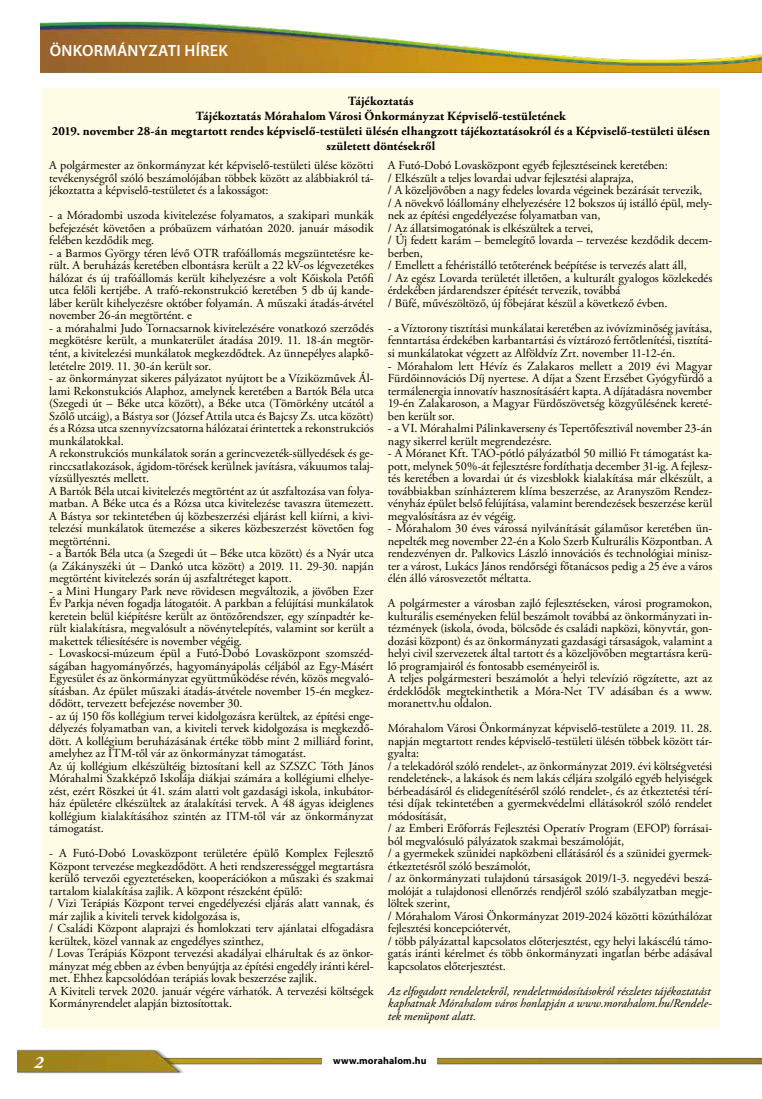
<style>
.page{position:relative;width:762px;height:1099px;background:#fff}
.page>*{position:absolute;margin:0;border:0;box-sizing:border-box;transform-origin:0 0}
.t1{font:italic 700 17.5px "Adobe Garamond Pro";color:#fff}
.t2{font:600 16.25px "Myriad Pro";letter-spacing:.02em;color:#fff}
.t3{font:700 12.5px/15px "Adobe Garamond Pro";letter-spacing:.01em;color:#000;text-align:center}
.t4{font:12.25px/12.5px "Adobe Garamond Pro";color:#000;text-align:justify}
.t5{font:italic 12.25px/12.5px "Adobe Garamond Pro";color:#000;text-align:justify}
.t6{font:700 10px "Myriad Pro";letter-spacing:.01em;color:#000}
</style>
<div class="page">
<img style="left:41px;top:21px;width:721px;height:51px">
<img style="left:18px;top:1049px;width:744px;height:24px">
<div style="left:322px;top:1053px;width:115px;height:14px;background:#fff"></div>
<div style="left:42px;top:89px;width:677px;height:939px;background:#fffce5"></div>
<h2 class="t2" style="left:50px;top:40px;width:180px">ÖNKORMÁNYZATI HÍREK</h2>
<p class="t3" style="left:52px;top:94px;width:660px">Tájékoztatás<br>Tájékoztatás Mórahalom Városi Önkormányzat Képviselő-testületének<br>2019. november 28-án megtartott rendes képviselő-testületi ülésén elhangzott tájékoztatásokról és a Képviselő-testületi ülésen született döntésekről</p>
<p class="t4" style="left:49px;top:160px;width:326px">A polgármester az önkormányzat két képviselő-testületi ülése közötti tevékenységről szóló beszámolójában többek között az alábbiakról tá&shy;jékoztatta a képviselő-testületet és a lakosságot:</p>
<p class="t4" style="left:49px;top:210px;width:326px">- a Móradombi uszoda kivitelezése folyamatos, a szakipari munkák befejezését követően a próbaüzem várhatóan 2020. január második felében kezdődik meg.</p>
<p class="t4" style="left:49px;top:247px;width:326px">- a Barmos György téren lévő OTR trafóállomás megszüntetésre ke&shy;rült. A beruházás keretében elbontásra került a 22 kV-os légvezetékes hálózat és új trafóállomás került kihelyezésre a volt Kőiskola Petőfi utca felőli kertjébe. A trafó-rekonstrukció keretében 5 db új kande&shy;láber került kihelyezésre október folyamán. A műszaki átadás-átvétel november 26-án megtörtént. e</p>
<p class="t4" style="left:49px;top:322px;width:326px">- a mórahalmi Judo Tornacsarnok kivitelezésére vonatkozó szerződés megkötésre került, a munkaterület átadása 2019. 11. 18-án megtör&shy;tént, a kivitelezési munkálatok megkezdődtek. Az ünnepélyes alapkő&shy;letételre 2019. 11. 30-án került sor.</p>
<p class="t4" style="left:49px;top:372px;width:326px;text-align:left">- az önkormányzat sikeres pályázatot nyújtott be a Víziközművek Ál&shy;lami Rekonstukciós Alaphoz, amelynek keretében a Bartók Béla utca (Szegedi út – Béke utca között), a Béke utca (Tömörkény utcától a Szőlő utcáig), a Bástya sor (József Attila utca és Bajcsy Zs. utca között) és a Rózsa utca szennyvízcsatorna hálózatai érintettek a rekonstrukciós munkálatokkal.<br>A rekonstrukciós munkálatok során a gerincvezeték-süllyedések és ge&shy;rinccsatlakozások, ágidom-törések kerülnek javításra, vákuumos talaj&shy;vízsüllyesztés mellett.<br>A Bartók Béla utcai kivitelezés megtörtént az út aszfaltozása van folya&shy;matban. A Béke utca és a Rózsa utca kivitelezése tavaszra ütemezett.<br>A Bástya sor tekintetében új közbeszerzési eljárást kell kiírni, a kivi&shy;telezési munkálatok ütemezése a sikeres közbeszerzést követően fog megtörténni.</p>
<p class="t4" style="left:49px;top:547px;width:326px">- a Bartók Béla utca (a Szegedi út – Béke utca között) és a Nyár utca (a Zákányszéki út – Dankó utca között) a 2019. 11. 29-30. napján megtörtént kivitelezés során új aszfaltréteget kapott.</p>
<p class="t4" style="left:49px;top:585px;width:326px">- a Mini Hungary Park neve rövidesen megváltozik, a jövőben Ezer Év Parkja néven fogadja látogatóit. A parkban a felújítási munkálatok keretein belül kiépítésre került az öntözőrendszer, egy színpadtér ke&shy;rült kialakításra, megvalósult a növénytelepítés, valamint sor került a makettek téliesítésére is november végéig.</p>
<p class="t4" style="left:49px;top:647px;width:326px">- Lovaskocsi-múzeum épül a Futó-Dobó Lovasközpont szomszéd&shy;ságában hagyományőrzés, hagyományápolás céljából az Egy-Másért Egyesület és az önkormányzat együttműködése révén, közös megvaló&shy;sításban. Az épület műszaki átadás-átvétele november 15-én megkez&shy;dődött, tervezett befejezése november 30.</p>
<p class="t4" style="left:49px;top:710px;width:326px;text-align:left">- az új 150 fős kollégium tervei kidolgozásra kerültek, az építési enge&shy;délyezés folyamatban van, a kiviteli tervek kidolgozása is megkezdő&shy;dött. A kollégium beruházásának értéke több mint 2 milliárd forint, amelyhez az ITM-től vár az önkormányzat támogatást.<br>Az új kollégium elkészültéig biztosítani kell az SZSZC Tóth János Mórahalmi Szakképző Iskolája diákjai számára a kollégiumi elhelye&shy;zést, ezért Röszkei út 41. szám alatti volt gazdasági iskola, inkubátor&shy;ház épületére elkészültek az átalakítási tervek. A 48 ágyas ideiglenes kollégium kialakításához szintén az ITM-től vár az önkormányzat támogatást.</p>
<p class="t4" style="left:49px;top:847px;width:326px;text-align:left">- A Futó-Dobó Lovasközpont területére épülő Komplex Fejlesztő Központ tervezése megkezdődött. A heti rendszerességgel megtartásra kerülő tervezői egyeztetéseken, kooperációkon a műszaki és szakmai tartalom kialakítása zajlik. A központ részeként épülő:<br>/ Vizi Terápiás Központ tervei engedélyezési eljárás alatt vannak, és már zajlik a kiviteli tervek kidolgozása is,<br>/ Családi Központ alaprajzi és homlokzati terv ajánlatai elfogadásra kerültek, közel vannak az engedélyes szinthez,<br>/ Lovas Terápiás Központ tervezési akadályai elhárultak és az önkor&shy;mányzat még ebben az évben benyújtja az építési engedély iránti kérel&shy;met. Ehhez kapcsolódóan terápiás lovak beszerzése zajlik.<br>A Kiviteli tervek 2020. január végére várhatók. A tervezési költségek Kormányrendelet alapján biztosítottak.</p>
<p class="t4" style="left:388px;top:160px;width:326px;text-align:left">A Futó-Dobó Lovasközpont egyéb fejlesztéseinek keretében:<br>/ Elkészült a teljes lovardai udvar fejlesztési alaprajza,<br>/ A közeljövőben a nagy fedeles lovarda végeinek bezárását tervezik,<br>/ A növekvő lóállomány elhelyezésére 12 bokszos új istálló épül, mely&shy;nek az építési engedélyezése folyamatban van,<br>/ Az állatsimogatónak is elkészültek a tervei,<br>/ Új fedett karám – bemelegítő lovarda – tervezése kezdődik decem&shy;berben,<br>/ Emellett a fehéristálló tetőterének beépítése is tervezés alatt áll,<br>/ Az egész Lovarda területét illetően, a kulturált gyalogos közlekedés érdekében járdarendszer építését tervezik, továbbá<br>/ Büfé, művészöltöző, új főbejárat készül a következő évben.</p>
<p class="t4" style="left:388px;top:322px;width:326px">- a Víztorony tisztítási munkálatai keretében az ivóvízminőség javítása, fenntartása érdekében karbantartási és víztározó fertőtlenítési, tisztítá&shy;si munkálatokat végzett az Alföldvíz Zrt. november 11-12-én.</p>
<p class="t4" style="left:388px;top:360px;width:326px">- Mórahalom lett Hévíz és Zalakaros mellett a 2019 évi Magyar Fürdőinnovációs Díj nyertese. A díjat a Szent Erzsébet Gyógyfürdő a termálenergia innovatív hasznosításáért kapta. A díjátadásra november 19-én Zalakaroson, a Magyar Fürdőszövetség közgyűlésének kereté&shy;ben került sor.</p>
<p class="t4" style="left:388px;top:422px;width:326px">- a VI. Mórahalmi Pálinkaverseny és Tepertőfesztivál november 23-án nagy sikerrel került megrendezésre.</p>
<p class="t4" style="left:388px;top:447px;width:326px">- A Móranet Kft. TAO-pótló pályázatból 50 millió Ft támogatást ka&shy;pott, melynek 50%-át fejlesztésre fordíthatja december 31-ig. A fejlesz&shy;tés keretében a lovardai út és vizesblokk kialakítása már elkészült, a továbbiakban színházterem klíma beszerzése, az Aranyszöm Rendez&shy;vényház épület belső felújítása, valamint berendezések beszerzése kerül megvalósításra az év végéig.</p>
<p class="t4" style="left:388px;top:522px;width:326px">- Mórahalom 30 éves várossá nyilvánítását gálaműsor keretében ün&shy;nepelték meg november 22-én a Kolo Szerb Kulturális Központban. A rendezvényen dr. Palkovics László innovációs és technológiai minisz&shy;ter a várost, Lukács János rendőrségi főtanácsos pedig a 25 éve a város élén álló városvezetőt méltatta.</p>
<p class="t4" style="left:388px;top:597px;width:326px;text-align:left">A polgármester a városban zajló fejlesztéseken, városi programokon, kulturális eseményeken felül beszámolt továbbá az önkormányzati in&shy;tézmények (iskola, óvoda, bölcsőde és családi napközi, könyvtár, gon&shy;dozási központ) és az önkormányzati gazdasági társaságok, valamint a helyi civil szervezetek által tartott és a közeljövőben megtartásra kerü&shy;lő programjairól és fontosabb eseményeiről is.<br>A teljes polgármesteri beszámolót a helyi televízió rögzítette, azt az érdeklődők megtekinthetik a Móra-Net TV adásában és a www. moranettv.hu oldalon.</p>
<p class="t4" style="left:388px;top:722px;width:326px;text-align:left">Mórahalom Városi Önkormányzat képviselő-testülete a 2019. 11. 28. napján megtartott rendes képviselő-testületi ülésén többek között tár&shy;gyalta:<br>/ a telekadóról szóló rendelet-, az önkormányzat 2019. évi költségvetési rendeletének-, a lakások és nem lakás céljára szolgáló egyéb helyiségek bérbeadásáról és elidegenítéséről szóló rendelet-, és az étkeztetési térí&shy;tési díjak tekintetében a gyermekvédelmi ellátásokról szóló rendelet módosítását,<br>/ az Emberi Erőforrás Fejlesztési Operatív Program (EFOP) forrásai&shy;ból megvalósuló pályázatok szakmai beszámolóját,<br>/ a gyermekek szünidei napközbeni ellátásáról és a szünidei gyermek&shy;étkeztetésről szóló beszámolót,<br>/ az önkormányzati tulajdonú társaságok 2019/1-3. negyedévi beszá&shy;molóját a tulajdonosi ellenőrzés rendjéről szóló szabályzatban megje&shy;löltek szerint,<br>/ Mórahalom Városi Önkormányzat 2019-2024 közötti közúthálózat fejlesztési koncepciótervét,<br>/ több pályázattal kapcsolatos előterjesztést, egy helyi lakáscélú támo&shy;gatás iránti kérelmet és több önkormányzati ingatlan bérbe adásával kapcsolatos előterjesztést.</p>
<p class="t5" style="left:388px;top:985px;width:325px">Az elfogadott rendeletekről, rendeletmódosításokról részletes tájékoztatást kaphatnak Mórahalom város honlapján a www.morahalom.hu/Rendele&shy;tek menüpont alatt.</p>
<h1 class="t1" style="left:34px;top:1051px;width:11px">2</h1>
<p class="t6" style="left:333px;top:1054px;width:95px">www.morahalom.hu</p>
</div>
